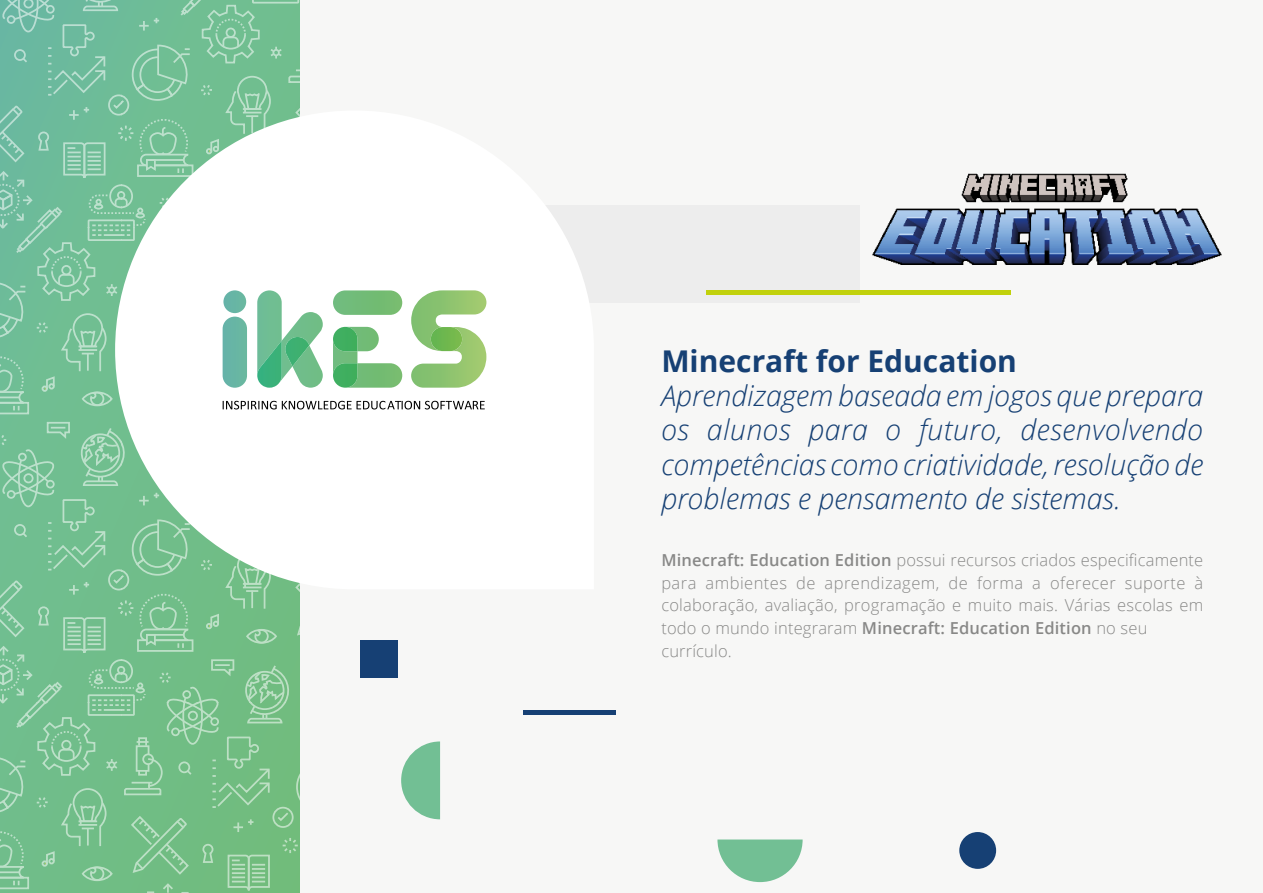
<style>
.page{position:relative;width:1263px;height:893px;background:#fff}
.page>*{position:absolute;margin:0;border:0;box-sizing:border-box;transform-origin:0 0}
.t1{font:700 30px "Open Sans";color:#164074}
.t2{font:italic 300 28.5px/34.2px "Open Sans";color:#164074;text-align:justify}
.t3{font:300 16.5px/22.8px "Open Sans";letter-spacing:.015em;color:#888887}
.s1{font-weight:600}
</style>
<div class="page">
<svg style="left:0;top:0;width:300px;height:893px;background:#77c093"></svg>
<div style="left:301px;top:0;width:962px;height:893px;background:#f7f7f6"></div>
<svg style="left:401px;top:741px;width:39px;height:78px"></svg>
<div style="left:523px;top:710px;width:92px;height:5px;background:#164074"></div>
<div style="left:360px;top:640px;width:38px;height:38px;background:#164074"></div>
<div style="left:959px;top:832px;width:37px;height:37px;background:#164074;border-radius:50%"></div>
<svg style="left:717px;top:839px;width:86px;height:43px"></svg>
<div style="left:293px;top:205px;width:567px;height:97px;background:#ededed"></div>
<svg style="left:115px;top:110px;width:474px;height:479px;fill:#fff"></svg>
<div style="left:333px;top:290px;width:69px;height:25px;background:#71bc75;border-radius:12px"></div>
<svg style="left:333px;top:327px;width:69px;height:61px"></svg>
<img style="left:333px;top:363px;width:24px;height:25px">
<svg style="left:257px;top:290px;width:66px;height:98px"></svg>
<img style="left:285px;top:337px;width:24px;height:29px">
<div style="left:223px;top:317px;width:24px;height:71px;background:#67b5a4;border-radius:12px"></div>
<svg style="left:411px;top:290px;width:75px;height:98px"></svg>
<img style="left:431px;top:327px;width:31px;height:24px">
<svg style="left:223px;top:290px;width:23px;height:23px"></svg>
<svg style="left:223px;top:401px;width:262px;height:8px"></svg>
<div style="left:706px;top:290px;width:305px;height:5px;background:#c1d10c"></div>
<img style="left:872px;top:173px;width:350px;height:92px">
<h1 class="t1" style="left:661px;top:340px;width:357px">Minecraft for Education</h1>
<h2 class="t2" style="left:661px;top:378px;width:543px">Aprendizagem baseada em jogos que prepara os alunos para o futuro, desenvolvendo competências como criatividade, resolução de problemas e pensamento de sistemas.</h2>
<p class="t3" style="left:661px;top:548px;width:543px"><span class="s1">Minecraft: Education Edition</span> possui recursos criados especificamente para ambientes de aprendizagem, de forma a oferecer suporte à colaboração, avaliação, programação e muito mais. Várias escolas em todo o mundo integraram <span class="s1">Minecraft: Education Edition</span> no seu currículo.</p>
</div>
